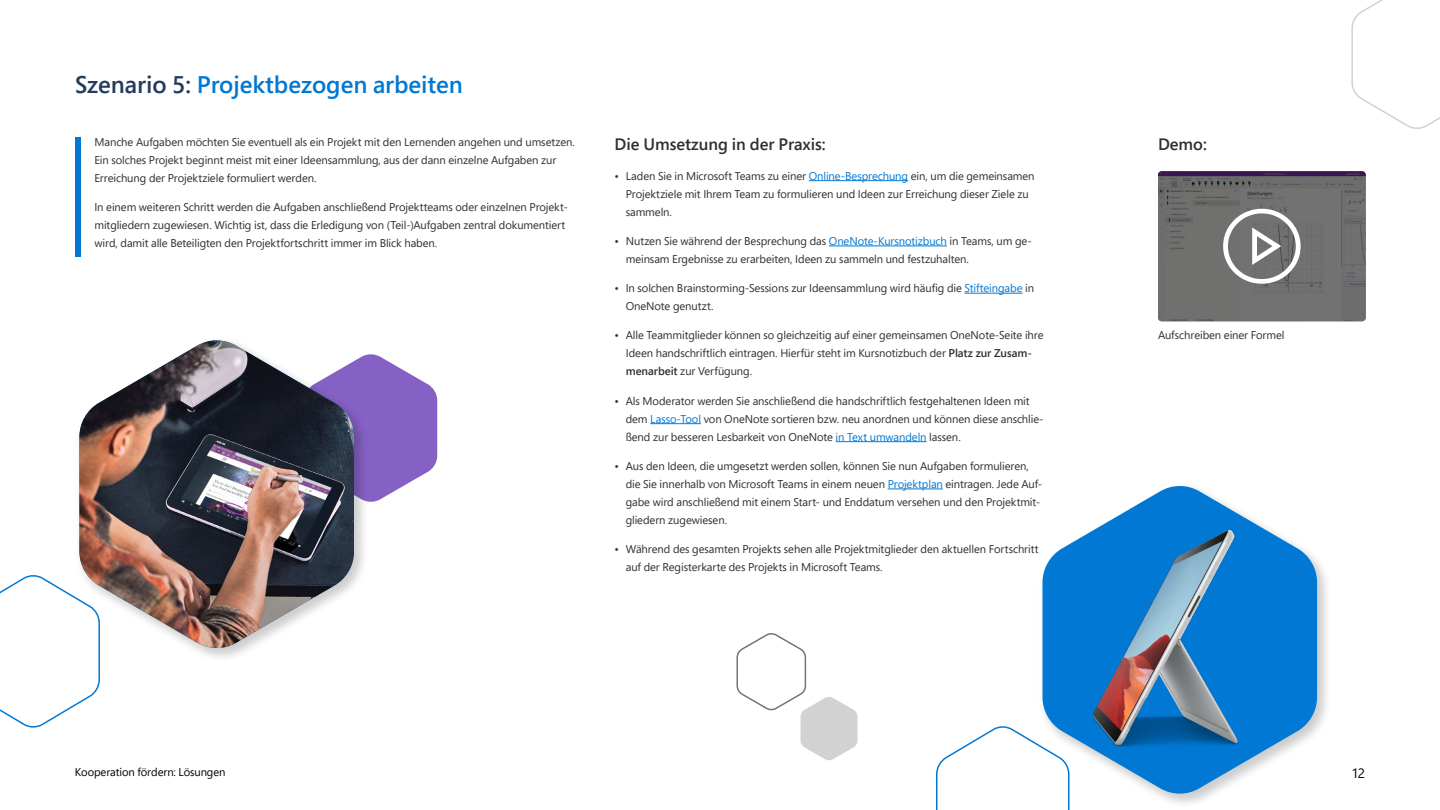
<style>
.page{position:relative;width:1440px;height:810px;background:#fff}
.page>*{position:absolute;margin:0;border:0;box-sizing:border-box;transform-origin:0 0}
.t1{font:600 24px "Segoe Pro";color:#0078d4}
.t2{font:600 16.5px "Segoe Pro";color:#2f2f2f}
.t3{font:13.5px "Segoe Pro";color:#000}
.t4{font:11.25px/18px "Segoe Pro";letter-spacing:-.01em;color:#2f2f2f}
.t5{font:11.25px "Segoe Pro";letter-spacing:-.01em;color:#000}
.s1{color:#243a5e}
.s2{color:#0078d4}
.s3{font-weight:600}
</style>
<div class="page">
<svg style="left:1351px;top:0;width:89px;height:129px"></svg>
<div style="left:75px;top:137px;width:6px;height:120px;background:#0078d4"></div>
<svg style="left:369px;top:354px;width:68px;height:148px"></svg>
<div style="left:75px;top:336px;width:294px;height:327px;background:#000;opacity:.2"></div>
<img style="left:79px;top:340px;width:275px;height:308px">
<svg style="left:736px;top:633px;width:122px;height:128px"></svg>
<svg style="left:0;top:573px;width:101px;height:155px"></svg>
<div style="left:1038px;top:482px;width:294px;height:327px;background:#000;opacity:.2"></div>
<svg style="left:1043px;top:484px;width:274px;height:311px"></svg>
<img style="left:1042px;top:486px;width:275px;height:279px">
<svg style="left:936px;top:724px;width:134px;height:86px"></svg>
<hr style="left:809px;top:180px;width:99px;height:1px;background:#0078d4">
<hr style="left:829px;top:246px;width:118px;height:1px;background:#0078d4">
<hr style="left:965px;top:293px;width:58px;height:1px;background:#0078d4">
<hr style="left:650px;top:423px;width:51px;height:1px;background:#0078d4">
<hr style="left:836px;top:441px;width:91px;height:1px;background:#0078d4">
<hr style="left:888px;top:489px;width:55px;height:1px;background:#0078d4">
<img style="left:1158px;top:171px;width:208px;height:150px">
<svg style="left:1223px;top:209px;width:78px;height:75px"></svg>
<h1 class="t1" style="left:75px;top:68px;width:389px"><span class="s1">Szenario 5:</span> Projektbezogen arbeiten</h1>
<p class="t4" style="left:94px;top:133px;width:482px">Manche Aufgaben möchten Sie eventuell als ein Projekt mit den Lernenden angehen und umsetzen.<br>Ein solches Projekt beginnt meist mit einer Ideensammlung, aus der dann einzelne Aufgaben zur<br>Erreichung der Projektziele formuliert werden.</p>
<p class="t4" style="left:94px;top:198px;width:475px">In einem weiteren Schritt werden die Aufgaben anschließend Projektteams oder einzelnen Projekt&shy;mitgliedern zugewiesen. Wichtig ist, dass die Erledigung von (Teil-)Aufgaben zentral dokumentiert wird, damit alle Beteiligten den Projektfortschritt immer im Blick haben.</p>
<h2 class="t2" style="left:615px;top:133px;width:213px">Die Umsetzung in der Praxis:</h2>
<h2 class="t2" style="left:1158px;top:133px;width:50px">Demo:</h2>
<p class="t4" style="left:626px;top:166px;width:410px;text-indent:-11px">• Laden Sie in Microsoft Teams zu einer <span class="s2">Online-Besprechung</span> ein, um die gemeinsamen<br>Projektziele mit Ihrem Team zu formulieren und Ideen zur Erreichung dieser Ziele zu sammeln.</p>
<p class="t4" style="left:626px;top:232px;width:408px;text-indent:-11px">• Nutzen Sie während der Besprechung das <span class="s2">OneNote-Kursnotizbuch</span> in Teams, um ge&shy;meinsam Ergebnisse zu erarbeiten, Ideen zu sammeln und festzuhalten.</p>
<p class="t4" style="left:626px;top:279px;width:410px;text-indent:-11px">• In solchen Brainstorming-Sessions zur Ideensammlung wird häufig die <span class="s2">Stifteingabe</span> in<br>OneNote genutzt.</p>
<p class="t4" style="left:626px;top:326px;width:419px;text-indent:-11px">• Alle Teammitglieder können so gleichzeitig auf einer gemeinsamen OneNote-Seite ihre<br>Ideen handschriftlich eintragen. Hierfür steht im Kursnotizbuch der <span class="s3">Platz zur Zusam&shy;menarbeit</span> zur Verfügung.</p>
<p class="t4" style="left:626px;top:391px;width:419px;text-indent:-11px">• Als Moderator werden Sie anschließend die handschriftlich festgehaltenen Ideen mit dem <span class="s2">Lasso-Tool</span> von OneNote sortieren bzw. neu anordnen und können diese anschlie&shy;ßend zur besseren Lesbarkeit von OneNote <span class="s2">in Text umwandeln</span> lassen.</p>
<p class="t4" style="left:626px;top:457px;width:418px;text-indent:-11px">• Aus den Ideen, die umgesetzt werden sollen, können Sie nun Aufgaben formulieren, die Sie innerhalb von Microsoft Teams in einem neuen <span class="s2">Projektplan</span> eintragen. Jede Auf&shy;gabe wird anschließend mit einem Start- und Enddatum versehen und den Projektmit&shy;gliedern zugewiesen.</p>
<p class="t4" style="left:626px;top:540px;width:414px;text-indent:-11px">• Während des gesamten Projekts sehen alle Projektmitglieder den aktuellen Fortschritt auf der Registerkarte des Projekts in Microsoft Teams.</p>
<p class="t4" style="left:1158px;top:325px;width:128px">Aufschreiben einer Formel</p>
<p class="t5" style="left:75px;top:764px;width:152px">Kooperation fördern: Lösungen</p>
<p class="t3" style="left:1352px;top:764px;width:14px">12</p>
</div>
